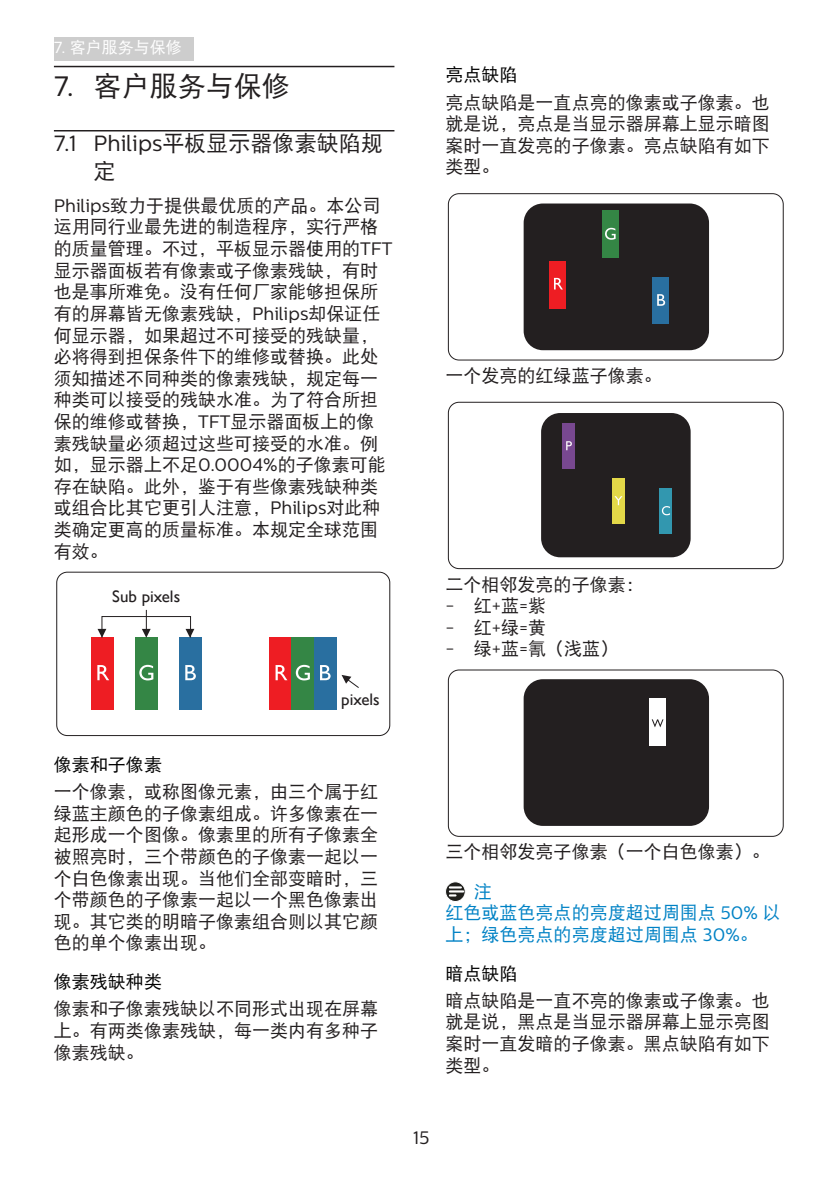
<style>
.page{position:relative;width:840px;height:1191px;background:#fff}
.page>*{position:absolute;margin:0;border:0;box-sizing:border-box;transform-origin:0 0}
.t1{font:28px "DFP Hei W5";color:#231f20}
.t2{font:22px/28px "DFP Hei W5";color:#231f20}
.chapter-paragraph{font:18px/21.6px "DFP Hei W5";color:#231f20;text-align:justify}
.Note_body{font:18px/21.6px "DFP Hei W5";color:#0082c5}
.Heading_3{font:18px "DFP Hei W5";color:#000}
.t3{font:18px "Centrale Sans";color:#231f20}
.Heading_4_blue{font:18px "DFP Hei W5";color:#0082c5}
.t4{font:16.8px "Gill Sans Alt One WGL";color:#231f20}
.t5{font:16px "DFP Hei W5";color:#fff}
.s1{font-family:"Centrale Sans"}
.s2{font-family:"DFP Hei W5"}
</style>
<div class="page">
<div style="left:54px;top:37px;width:139px;height:24px;background:#cdcdcd"></div>
<hr style="left:54px;top:66px;width:340px;height:1px;background:#231f20">
<hr style="left:54px;top:130px;width:340px;height:1px;background:#231f20">
<div style="left:56px;top:572px;width:334px;height:164px;border:1px solid #231f20;border-radius:11px"></div>
<div style="left:91px;top:637px;width:22px;height:72px;background:#ee1d23"></div>
<div style="left:135px;top:637px;width:22px;height:72px;background:#348645"></div>
<div style="left:179px;top:637px;width:23px;height:72px;background:#296fa0"></div>
<svg style="left:97px;top:665px;width:12px;height:15px"></svg>
<svg style="left:139px;top:665px;width:14px;height:15px"></svg>
<svg style="left:185px;top:665px;width:11px;height:15px"></svg>
<div style="left:269px;top:637px;width:22px;height:72px;background:#ee1d23"></div>
<div style="left:291px;top:637px;width:23px;height:72px;background:#348645"></div>
<div style="left:314px;top:637px;width:22px;height:72px;background:#296fa0"></div>
<svg style="left:275px;top:665px;width:12px;height:15px"></svg>
<svg style="left:295px;top:665px;width:15px;height:15px"></svg>
<svg style="left:320px;top:665px;width:10px;height:15px"></svg>
<svg style="left:341px;top:675px;width:18px;height:13px"></svg>
<svg style="left:142px;top:610px;width:8px;height:26px"></svg>
<svg style="left:97px;top:629px;width:9px;height:7px"></svg>
<svg style="left:185px;top:629px;width:9px;height:8px"></svg>
<div style="left:101px;top:616px;width:90px;height:22px;border:1px solid #231f20"></div>
<div style="left:448px;top:193px;width:335px;height:167px;border:1px solid #231f20;border-radius:11px"></div>
<div style="left:523px;top:203px;width:185px;height:147px;background:#231f20;border-radius:19px"></div>
<div style="left:601px;top:211px;width:17px;height:47px;background:#348645"></div>
<svg style="left:605px;top:228px;width:10px;height:12px"></svg>
<div style="left:549px;top:261px;width:16px;height:47px;background:#ee1d23"></div>
<svg style="left:554px;top:278px;width:8px;height:11px"></svg>
<div style="left:651px;top:277px;width:17px;height:46px;background:#296fa0"></div>
<svg style="left:657px;top:294px;width:7px;height:12px"></svg>
<div style="left:448px;top:402px;width:335px;height:167px;border:1px solid #231f20;border-radius:11px"></div>
<div style="left:541px;top:413px;width:149px;height:144px;background:#231f20;border-radius:19px"></div>
<div style="left:562px;top:423px;width:12px;height:46px;background:#784890"></div>
<div style="left:611px;top:478px;width:13px;height:46px;background:#e3d848"></div>
<div style="left:659px;top:488px;width:12px;height:46px;background:#3297af"></div>
<svg style="left:566px;top:441px;width:5px;height:9px"></svg>
<svg style="left:614px;top:496px;width:8px;height:9px"></svg>
<svg style="left:661px;top:506px;width:8px;height:9px"></svg>
<div style="left:448px;top:670px;width:335px;height:166px;border:1px solid #231f20;border-radius:11px"></div>
<div style="left:523px;top:679px;width:185px;height:147px;background:#231f20;border-radius:19px"></div>
<div style="left:649px;top:698px;width:16px;height:48px;background:#fff"></div>
<svg style="left:651px;top:719px;width:12px;height:8px"></svg>
<svg style="left:445px;top:882px;width:20px;height:19px"></svg>
<div style="left:445px;top:881px;width:20px;height:20px;border:1px solid #fff;border-radius:50%"></div>
<svg style="left:449px;top:886px;width:14px;height:10px"></svg>
<p class="t5" style="left:54px;top:39px;width:129px"><span class="s1">7.</span> 客户服务与保修</p>
<p class="t1" style="left:54px;top:72px;width:237px"><span class="s1">7.</span> 客户服务与保修</p>
<p class="t2" style="left:94px;top:129px;width:290px;text-indent:-40px"><span class="s1">7.1 Philips</span>平板显示器像素缺陷规定</p>
<p class="chapter-paragraph" style="left:54px;top:195px;width:340px;text-align:left"><span class="s1">Philips</span>致力于提供最优质的产品。本公司运用同行业最先进的制造程序，实行严格的质量管理。不过，平板显示器使用的<span class="s1">TFT</span>显示器面板若有像素或子像素残缺，有时也是事所难免。没有任何厂家能够担保所有的屏幕皆无像素残缺，<span class="s1">Philips</span>却保证任何显示器，如果超过不可接受的残缺量，必将得到担保条件下的维修或替换。此处须知描述不同种类的像素残缺，规定每一种类可以接受的残缺水准。为了符合所担保的维修或替换，<span class="s1">TFT</span>显示器面板上的像素残缺量必须超过这些可接受的水准。例如，显示器上不足<span class="s1">0.0004%</span>的子像素可能存在缺陷。此外，鉴于有些像素残缺种类或组合比其它更引人注意，<span class="s1">Philips</span>对此种类确定更高的质量标准。本规定全球范围有效。</p>
<p class="t4" style="left:112px;top:585px;width:69px">Sub pixels</p>
<p class="t4" style="left:341px;top:687px;width:40px">pixels</p>
<p class="Heading_3" style="left:54px;top:755px;width:109px">像素和子像素</p>
<p class="chapter-paragraph" style="left:54px;top:781px;width:326px">一个像素，或称图像元素，由三个属于红绿蓝主颜色的子像素组成。许多像素在一起形成一个图像。像素里的所有子像素全被照亮时，三个带颜色的子像素一起以一个白色像素出现。当他们全部变暗时，三个带颜色的子像素一起以一个黑色像素出现。其它类的明暗子像素组合则以其它颜色的单个像素出现。</p>
<p class="Heading_3" style="left:54px;top:972px;width:109px">像素残缺种类</p>
<p class="chapter-paragraph" style="left:54px;top:998px;width:326px">像素和子像素残缺以不同形式出现在屏幕上。有两类像素残缺，每一类内有多种子像素残缺。</p>
<p class="Heading_3" style="left:445px;top:66px;width:74px">亮点缺陷</p>
<p class="chapter-paragraph" style="left:445px;top:91px;width:326px">亮点缺陷是一直点亮的像素或子像素。也就是说，亮点是当显示器屏幕上显示暗图案时一直发亮的子像素。亮点缺陷有如下类型。</p>
<p class="chapter-paragraph" style="left:445px;top:365px;width:218px">一个发亮的红绿蓝子像素。</p>
<p class="chapter-paragraph" style="left:445px;top:573px;width:200px">二个相邻发亮的子像素：</p>
<p class="t3" style="left:445px;top:595px;width:102px">- <span class="s2">红</span>+<span class="s2">蓝</span>=<span class="s2">紫</span></p>
<p class="t3" style="left:445px;top:617px;width:102px">- <span class="s2">红</span>+<span class="s2">绿</span>=<span class="s2">黄</span></p>
<p class="chapter-paragraph" style="left:445px;top:638px;width:174px"><span class="s1">-</span> 绿<span class="s1">+</span>蓝<span class="s1">=</span>氰（浅蓝）</p>
<p class="chapter-paragraph" style="left:445px;top:841px;width:326px">三个相邻发亮子像素（一个白色像素）。</p>
<p class="Heading_4_blue" style="left:473px;top:882px;width:19px">注</p>
<p class="Note_body" style="left:445px;top:902px;width:336px">红色或蓝色亮点的亮度超过周围点 <span class="s1">50%</span> 以上；绿色亮点的亮度超过周围点 <span class="s1">30%</span>。</p>
<p class="Heading_3" style="left:445px;top:964px;width:74px">暗点缺陷</p>
<p class="chapter-paragraph" style="left:445px;top:989px;width:326px">暗点缺陷是一直不亮的像素或子像素。也就是说，黑点是当显示器屏幕上显示亮图案时一直发暗的子像素。黑点缺陷有如下类型。</p>
<p class="t3" style="left:413px;top:1127px;width:18px">15</p>
</div>
